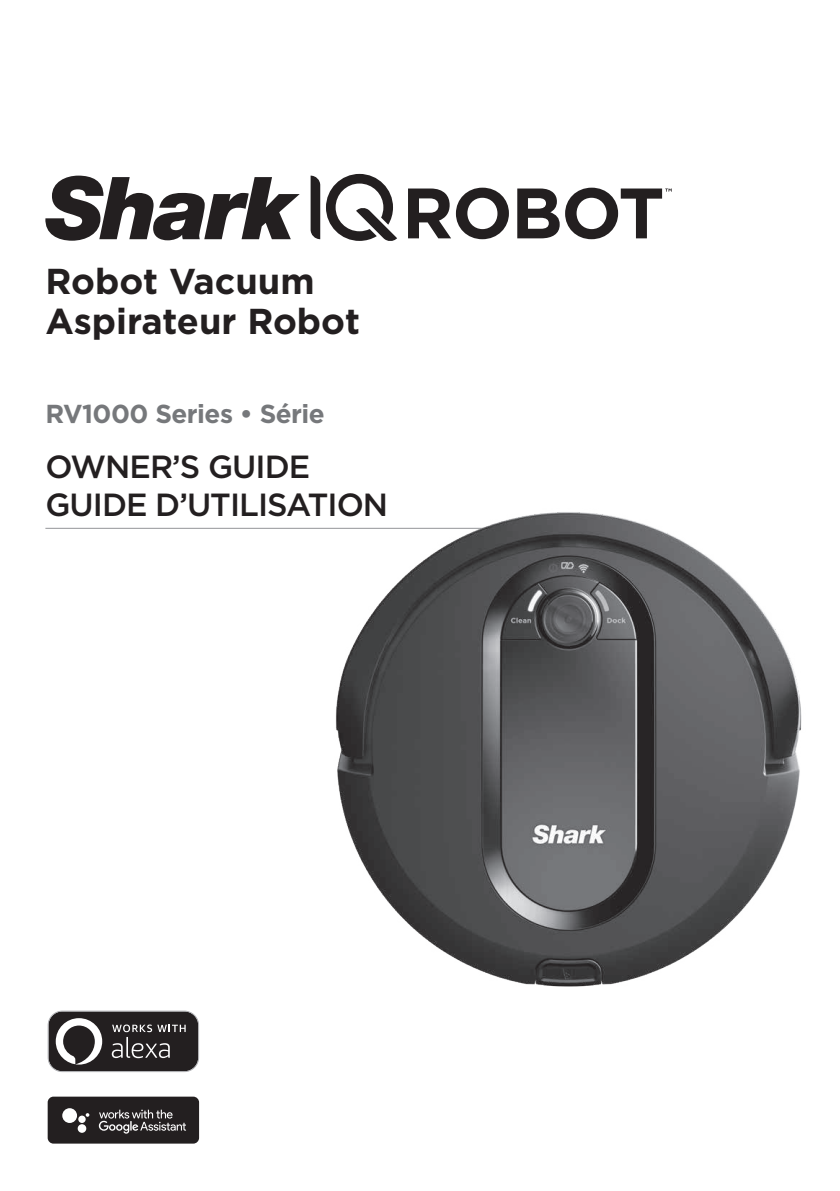
<style>
.page{position:relative;width:840px;height:1191px;background:#fff}
.page>*{position:absolute;margin:0;border:0;box-sizing:border-box;transform-origin:0 0}
.t1{font:700 36px/40px "Gotham";color:#231f20}
.t2{font:500 32px/38.4px "Gotham";letter-spacing:-.03em;color:#231f20}
.t3{font:700 26px "Gotham";letter-spacing:-.02em;color:#76787b}
</style>
<div class="page">
<hr style="left:45px;top:528px;width:522px;height:1px;background:#939598">
<img style="left:322px;top:512px;width:480px;height:475px">
<svg style="left:48px;top:1010px;width:151px;height:62px;background:#4e4b4c"></svg>
<div style="left:48px;top:1096px;width:151px;height:47px;background:#231f20;border-radius:6px"></div>
<div style="left:78px;top:1115px;width:8px;height:8px;background:#fff;border-radius:50%"></div>
<div style="left:78px;top:1124px;width:8px;height:8px;background:#fff;border-radius:50%"></div>
<div style="left:62px;top:1108px;width:15px;height:15px;background:#fff;border-radius:50%"></div>
<svg style="left:99px;top:1109px;width:87px;height:24px"></svg>
<svg style="left:45px;top:176px;width:254px;height:65px"></svg>
<svg style="left:310px;top:176px;width:10px;height:63px"></svg>
<svg style="left:326px;top:174px;width:71px;height:67px"></svg>
<svg style="left:408px;top:188px;width:263px;height:51px"></svg>
<p class="t1" style="left:45px;top:261px;width:316px">Robot Vacuum<br>Aspirateur Robot</p>
<p class="t3" style="left:45px;top:396px;width:281px">RV1000 Series • Série</p>
<p class="t2" style="left:45px;top:447px;width:344px">OWNER’S GUIDE<br>GUIDE D’UTILISATION</p>
</div>
